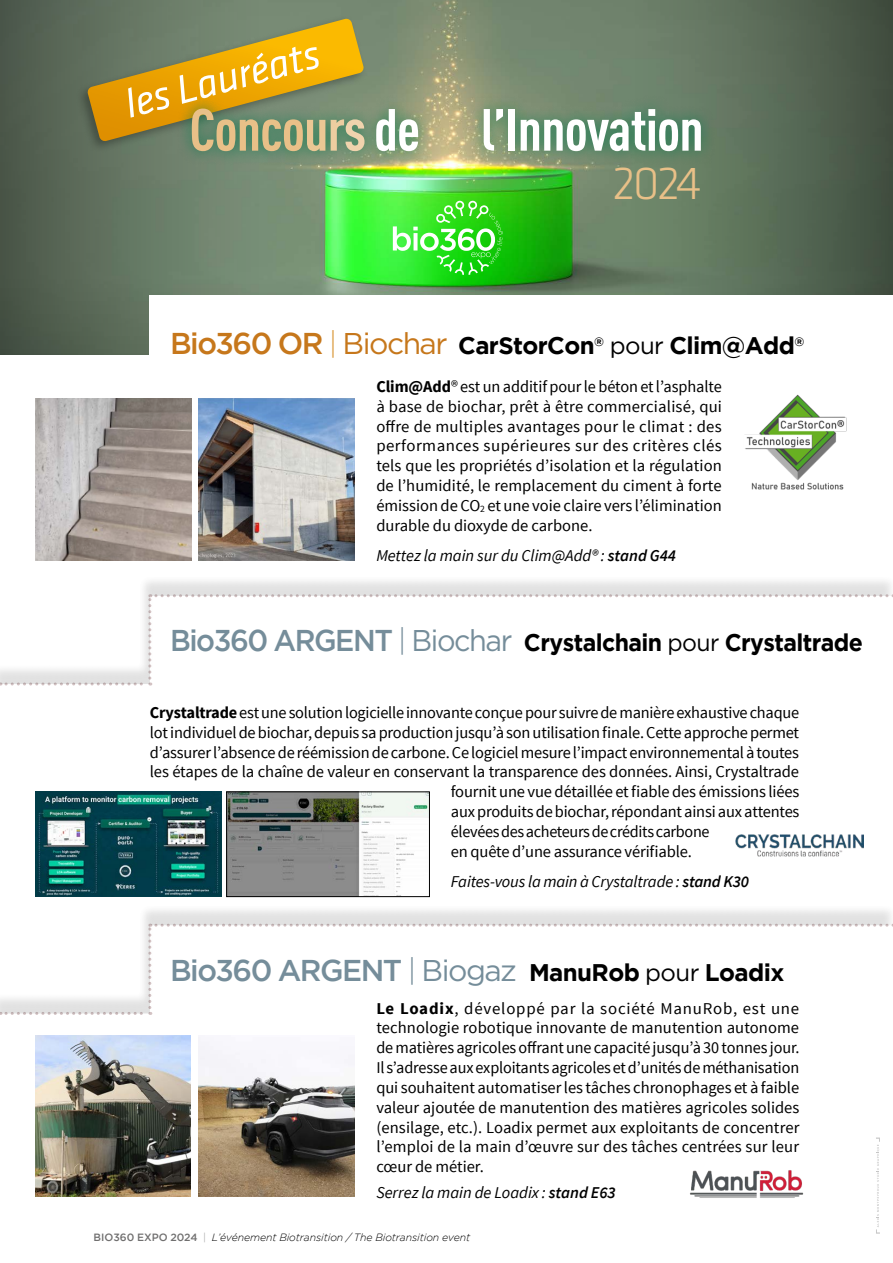
<style>
.page{position:relative;width:893px;height:1263px;background:#fff}
.page>*{position:absolute;margin:0;border:0;box-sizing:border-box;transform-origin:0 0}
.texte_standard_10{font:700 condensed 58.5px "DIN Pro";letter-spacing:-.015em;color:#fff}
.texte_standard_10-2{font:300 48px "Klavika";color:#e9c088}
.texte_standard_10-3{font:italic 41.85px "Klavika";color:#fff}
.texte_standard_9{font:700 24px "Gotham";letter-spacing:-.025em;color:#000}
.texte_standard_9-2{font:700 24px "Gotham";letter-spacing:-.025em;color:#000;scale:.96 1}
.t1{font:16.5px/19.8px "Source Sans Pro";letter-spacing:-.01em;color:#000;text-align:justify}
.t2{font:italic 16.5px "Source Sans Pro";color:#000}
.t3{font:italic 300 10.5px "Gotham";letter-spacing:-.01em;color:#000}
.s1{color:#e9c088}
.s2{color:#ebc794}
.s3{color:#edcda0}
.s4{color:#f0d3ad}
.s5{font-weight:500;font-size:30px;color:#c6771b}
.s6{font-weight:300;font-size:30px;color:#dda24c}
.s7{font-weight:400;font-size:30px;color:#c6771b}
.s8{font-weight:400}
.s9{font-weight:700}
.s10{font-weight:600}
.s11{font-weight:500;font-size:30px;color:#758d9a}
.s12{font-weight:300;font-size:30px;color:#758d9a}
.s13{font-weight:400;font-size:30px;color:#758d9a}
.s14{font-weight:500;font-style:normal;color:#706f6f}
.s15{font-style:normal;color:#9d9d9c}
</style>
<div class="page">
<img style="left:267px;top:0;width:359px;height:295px">
<img style="left:327px;top:163px;width:241px;height:15px;border-radius:50%">
<div style="left:0;top:0;width:267px;height:354px;background:linear-gradient(to right,#4b5749,#7c937b)"></div>
<div style="left:626px;top:0;width:267px;height:354px;background:linear-gradient(to right,#738b70,#425042)"></div>
<div style="left:0;top:574px;width:893px;height:107px;background:#000;opacity:.12"></div>
<svg style="left:0;top:594px;width:893px;height:91px"></svg>
<div style="left:0;top:904px;width:893px;height:106px;background:#000;opacity:.12"></div>
<svg style="left:0;top:924px;width:893px;height:91px"></svg>
<div style="left:75px;top:15px;width:293px;height:138px;background:#000;opacity:.3"></div>
<svg style="left:87px;top:19px;width:277px;height:123px;background:#b4942e"></svg>
<div style="left:177px;top:94px;width:538px;height:72px;background:#007a4c;opacity:.75"></div>
<div style="left:150px;top:296px;width:743px;height:92px;background:#fff"></div>
<img style="left:35px;top:399px;width:156px;height:162px">
<img style="left:199px;top:399px;width:156px;height:162px">
<img style="left:198px;top:1037px;width:156px;height:160px">
<img style="left:35px;top:1035px;width:156px;height:162px">
<img style="left:35px;top:792px;width:186px;height:104px">
<img style="left:228px;top:794px;width:200px;height:101px">
<div style="left:226px;top:792px;width:204px;height:105px;border:1px solid #000"></div>
<svg style="left:393px;top:201px;width:110px;height:74px;background:#52e549"></svg>
<img style="left:690px;top:1170px;width:114px;height:28px">
<img style="left:735px;top:835px;width:129px;height:21px">
<img style="left:745px;top:394px;width:102px;height:96px">
<svg style="left:876px;top:1137px;width:4px;height:96px"></svg>
<p class="texte_standard_10-3" style="left:120px;top:83px;width:202px;rotate:-15deg">les Lauréats</p>
<p class="texte_standard_10" style="left:189px;top:87px;width:516px"><span class="s1">Conco</span><span class="s2">u</span><span class="s3">r</span><span class="s4">s</span> de l’Innovation</p>
<p class="texte_standard_10-2" style="left:612px;top:157px;width:91px">2024</p>
<p class="texte_standard_9" style="left:170px;top:331px;width:636px"><span class="s5">Bio360 OR</span> <span class="s6">|</span> <span class="s7">Biochar</span> CarStorCon<sup>®</sup> <span class="s8">pour</span> Clim@Add<sup>®</sup></p>
<p class="t1" style="left:376px;top:377px;width:347px"><span class="s9">Clim@Add</span>® est un additif pour le béton et l’asphalte à base de biochar, prêt à être commercialisé, qui offre de multiples avantages pour le climat : des performances supérieures sur des critères clés tels que les propriétés d’isolation et la régulation de l’humidité, le remplacement du ciment à forte émission de CO<sub>2</sub> et une voie claire vers l’élimination durable du dioxyde de carbone.</p>
<p class="t2" style="left:376px;top:545px;width:301px">Mettez la main sur du Clim@Add® : <span class="s10">stand G44</span></p>
<p class="texte_standard_9-2" style="left:170px;top:629px;width:723px"><span class="s11">Bio360 ARGENT</span> <span class="s12">|</span> <span class="s13">Biochar</span> Crystalchain <span class="s8">pour</span> Crystaltrade</p>
<p class="t1" style="left:150px;top:703px;width:651px"><span class="s9">Crystaltrade</span> est une solution logicielle innovante conçue pour suivre de manière exhaustive chaque</p>
<p class="t1" style="left:150px;top:723px;width:651px">lot individuel de biochar, depuis sa production jusqu’à son utilisation finale. Cette approche permet</p>
<p class="t1" style="left:150px;top:742px;width:651px">d’assurer l’absence de réémission de carbone. Ce logiciel mesure l’impact environnemental à toutes</p>
<p class="t1" style="left:150px;top:762px;width:651px">les étapes de la chaîne de valeur en conservant la transparence des données. Ainsi, Crystaltrade</p>
<p class="t1" style="left:451px;top:782px;width:350px">fournit une vue détaillée et fiable des émissions liées</p>
<p class="t1" style="left:451px;top:802px;width:350px">aux produits de biochar, répondant ainsi aux attentes</p>
<p class="t1" style="left:451px;top:822px;width:260px">élevées des acheteurs de crédits carbone</p>
<p class="t1" style="left:451px;top:841px;width:243px">en quête d’une assurance vérifiable.</p>
<p class="t2" style="left:451px;top:871px;width:300px">Faites-vous la main à Crystaltrade : <span class="s10">stand K30</span></p>
<p class="texte_standard_9" style="left:170px;top:958px;width:616px"><span class="s11">Bio360 ARGENT</span> <span class="s12">|</span> <span class="s13">Biogaz</span> ManuRob <span class="s8">pour</span> Loadix</p>
<p class="t1" style="left:376px;top:998px;width:425px"><span class="s9">Le Loadix</span>, développé par la société ManuRob, est une technologie robotique innovante de manutention autonome de matières agricoles offrant une capacité jusqu’à 30 tonnes jour.</p>
<p class="t1" style="left:376px;top:1058px;width:425px">Il s’adresse aux exploitants agricoles et d’unités de méthanisation qui souhaitent automatiser les tâches chronophages et à faible valeur ajoutée de manutention des matières agricoles solides (ensilage, etc.). Loadix permet aux exploitants de concentrer l’emploi de la main d’œuvre sur des tâches centrées sur leur cœur de métier.</p>
<p class="t2" style="left:376px;top:1182px;width:241px">Serrez la main de Loadix : <span class="s10">stand E63</span></p>
<p class="t3" style="left:94px;top:1231px;width:378px"><span class="s14">BIO360 EXPO 2024</span> <span class="s15">|</span> L’événement Biotransition / The Biotransition event</p>
</div>
